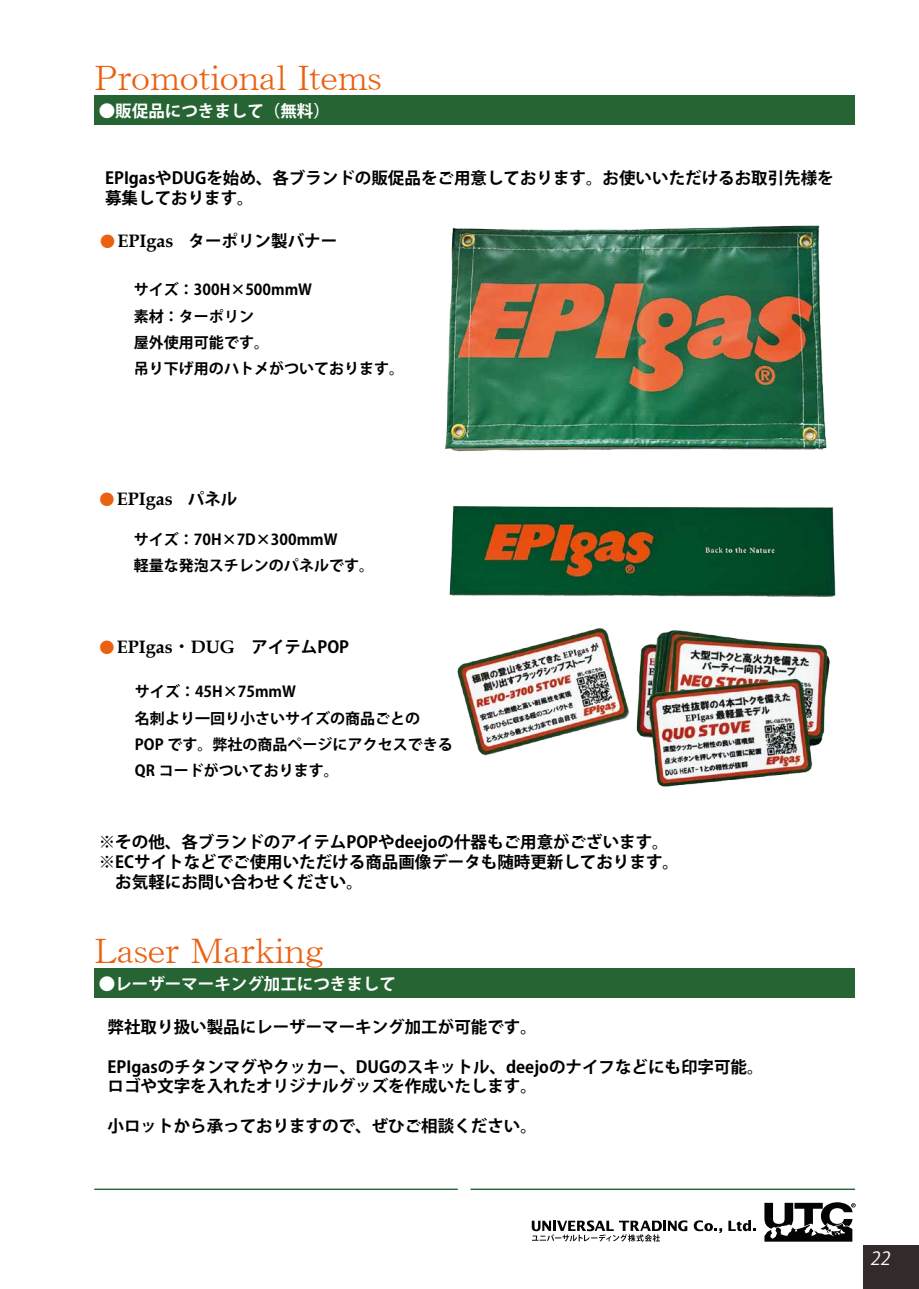
<style>
.page{position:relative;width:919px;height:1289px;background:#fff}
.page>*{position:absolute;margin:0;border:0;box-sizing:border-box;transform-origin:0 0}
.t1{font:34.5px "HG Seikaishotai PRO";color:#eb6112}
.t2{font:700 18px "Book Antiqua";color:#000}
.t3{font:18px "Koz Go Pr 6 N";color:#fff}
.t4{font:700 16.5px/19.8px "Koz Go Pr 6 N";color:#000}
.t5{font:700 16.5px "Koz Go Pro";color:#fff}
.t6{font:700 15px/26.2px "Koz Go Pr 6 N";color:#000}
.s1{font-size:15px;color:#eb6112}
.s2{font-family:"Book Antiqua";font-size:18px}
.s3{font-family:"Koz Go Pr 6 N";font-size:15px;color:#eb6112}
.s4{font-family:"Koz Go Pr 6 N";font-size:16.5px}
.s5{font-family:"Koz Go Pr 6 N";font-weight:400}
</style>
<div class="page">
<div style="left:863px;top:1245px;width:55px;height:43px;background:#322b29"></div>
<div style="left:95px;top:95px;width:759px;height:30px;background:#266433"></div>
<img style="left:446px;top:225px;width:380px;height:210px">
<img style="left:445px;top:435px;width:391px;height:151px">
<img style="left:449px;top:586px;width:387px;height:201px">
<div style="left:95px;top:968px;width:759px;height:29px;background:#266433"></div>
<hr style="left:94px;top:1188px;width:363px;height:1px;background:#266433">
<svg style="left:764px;top:1202px;width:91px;height:39px"></svg>
<svg style="left:531px;top:1220px;width:156px;height:21px"></svg>
<svg style="left:693px;top:1220px;width:29px;height:12px"></svg>
<svg style="left:728px;top:1220px;width:28px;height:11px"></svg>
<hr style="left:470px;top:1188px;width:385px;height:1px;background:#266433">
<h1 class="t1" style="left:95px;top:60px;width:288px">Promotional Items</h1>
<p class="t5" style="left:99px;top:100px;width:232px">●販促品につきまして（無料）</p>
<p class="t4" style="left:105px;top:169px;width:730px">EPIgasやDUGを始め、各ブランドの販促品をご用意しております。お使いいただけるお取引先様を募集しております。</p>
<p class="t4" style="left:100px;top:231px;width:238px"><span class="s1">●</span> <span class="s2">EPIgas</span> ターポリン製バナー</p>
<p class="t6" style="left:134px;top:277px;width:271px">サイズ：300H×500mmW<br>素材：ターポリン<br>屋外使用可能です。<br>吊り下げ用のハトメがついております。</p>
<p class="t2" style="left:99px;top:486px;width:139px"><span class="s3">●</span> EPIgas <span class="s4">パネル</span></p>
<p class="t6" style="left:134px;top:527px;width:241px">サイズ：70H×7D×300mmW<br>軽量な発泡スチレンのパネルです。</p>
<p class="t2" style="left:99px;top:634px;width:251px"><span class="s3">●</span> EPIgas<span class="s5">・</span>DUG <span class="s4">アイテムPOP</span></p>
<p class="t6" style="left:135px;top:679px;width:319px">サイズ：45H×75mmW<br>名刺より一回り小さいサイズの商品ごとの<br>POP です。弊社の商品ページにアクセスできる<br>QR コードがついております。</p>
<p class="t4" style="left:99px;top:832px;width:581px">※その他、各ブランドのアイテムPOPやdeejoの什器もご用意がございます。※ECサイトなどでご使用いただける商品画像データも随時更新しております。　お気軽にお問い合わせください。</p>
<h1 class="t1" style="left:95px;top:933px;width:231px">Laser Marking</h1>
<p class="t5" style="left:99px;top:972px;width:298px">●レーザーマーキング加工につきまして</p>
<p class="t4" style="left:108px;top:1017px;width:431px">弊社取り扱い製品にレーザーマーキング加工が可能です。</p>
<p class="t4" style="left:108px;top:1056px;width:657px">EPIgasのチタンマグやクッカー、DUGのスキットル、deejoのナイフなどにも印字可能。ロゴや文字を入れたオリジナルグッズを作成いたします。</p>
<p class="t4" style="left:108px;top:1116px;width:431px">小ロットから承っておりますので、ぜひご相談ください。</p>
<p class="t3" style="left:870px;top:1248px;width:26px">22</p>
</div>
